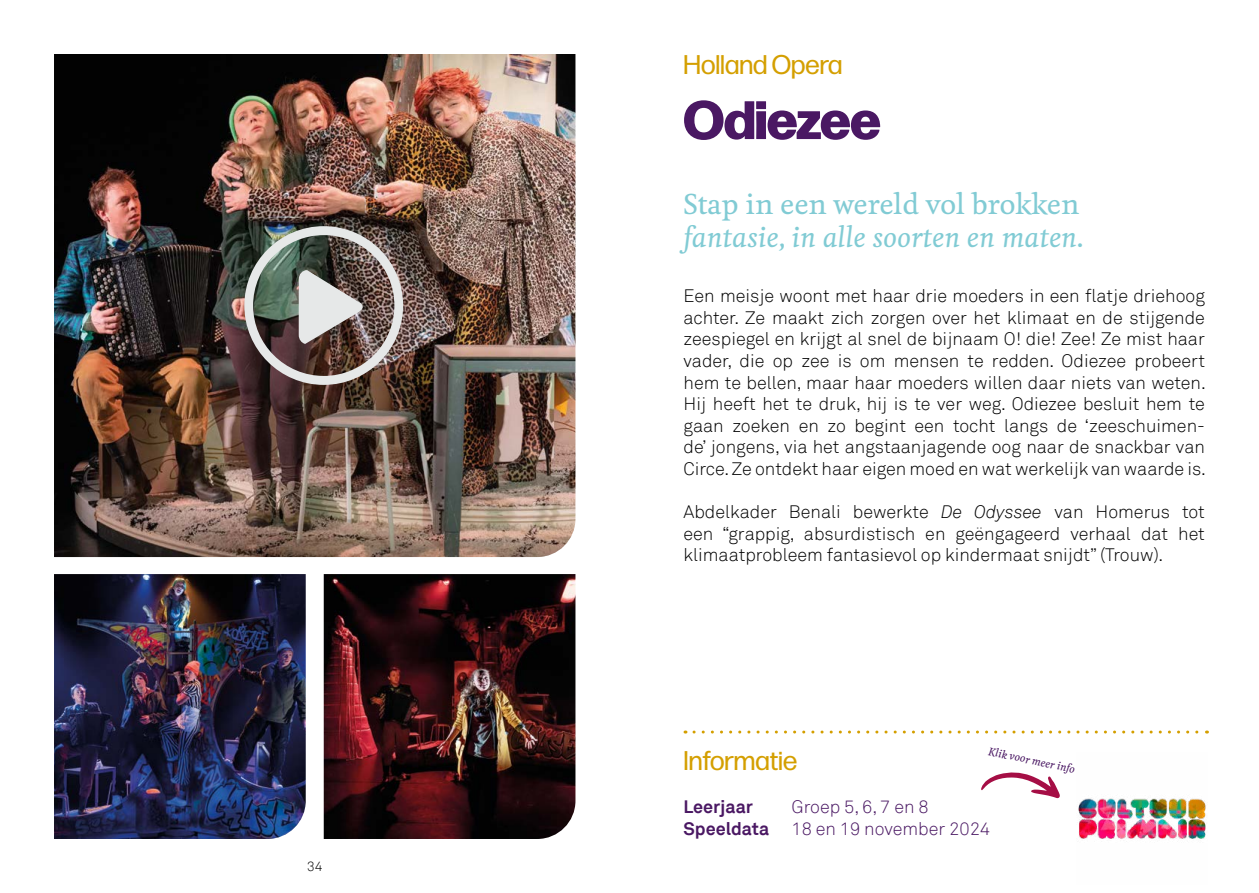
<style>
.page{position:relative;width:1259px;height:893px;background:#fff}
.page>*{position:absolute;margin:0;border:0;box-sizing:border-box;transform-origin:0 0}
.t1{font:800 54px "Forma DJR Banner";color:#4a1863}
.t2{font:italic 500 27px "Feijoa";color:#81cbd4}
.t3{font:500 27px "Feijoa";color:#81cbd4}
.t4{font:27px "Forma DJR Deck";color:#d49f00}
.t5{font:300 18px/21.6px "Akkurat";color:#000;text-align:justify}
.t6{font:300 18px/21.6px "Akkurat";color:#4a1863}
.t7{font:700 18px "Akkurat";color:#4a1863}
.t8{font:300 13.5px "Akkurat";color:#000}
.t9{font:italic 500 10.5px "Feijoa";color:#4a1863}
.s1{font-style:italic}
.s2{font-weight:700}
</style>
<div class="page">
<img style="left:54px;top:54px;width:521px;height:503px">
<svg style="left:694px;top:730px;width:513px;height:3px"></svg>
<img style="left:54px;top:574px;width:252px;height:265px">
<img style="left:324px;top:574px;width:251px;height:265px">
<svg style="left:981px;top:772px;width:78px;height:26px"></svg>
<img style="left:1078px;top:798px;width:128px;height:41px">
<img style="left:244px;top:226px;width:159px;height:159px">
<p class="t8" style="left:307px;top:858px;width:17px">34</p>
<h2 class="t4" style="left:683px;top:48px;width:160px">Holland Opera</h2>
<h1 class="t1" style="left:683px;top:79px;width:198px">Odiezee</h1>
<h2 class="t3" style="left:683px;top:187px;width:397px">Stap in een wereld vol brokken</h2>
<h2 class="t2" style="left:683px;top:220px;width:401px">fantasie, in alle soorten en maten.</h2>
<p class="t5" style="left:683px;top:285px;width:524px">Een meisje woont met haar drie moeders in een flatje driehoog achter. Ze maakt zich zorgen over het klimaat en de stijgende zeespiegel en krijgt al snel de bijnaam O! die! Zee! Ze mist haar vader, die op zee is om mensen te redden. Odiezee probeert hem te bellen, maar haar moeders willen daar niets van weten.<br>Hij heeft het te druk, hij is te ver weg. Odiezee besluit hem te gaan zoeken en zo begint een tocht langs de ‘zeeschuimen&shy;de’ jongens, via het angstaanjagende oog naar de snackbar van Circe. Ze ontdekt haar eigen moed en wat werkelijk van waarde is.</p>
<p class="t5" style="left:683px;top:501px;width:523px">Abdelkader Benali bewerkte <span class="s1">De Odyssee</span> van Homerus tot een “grappig, absurdistisch en geëngageerd verhaal dat het klimaatprobleem fantasievol op kindermaat snijdt” (Trouw).</p>
<p class="t9" style="left:990px;top:744px;width:90px;rotate:12deg">Klik voor meer info</p>
<h2 class="t4" style="left:683px;top:744px;width:115px">Informatie</h2>
<p class="t7" style="left:683px;top:795px;width:71px">Leerjaar</p>
<p class="t6" style="left:683px;top:796px;width:308px;text-indent:108px">Groep 5, 6, 7 en 8<br><span class="s2">Speeldata</span> 18 en 19 november 2024</p>
</div>
